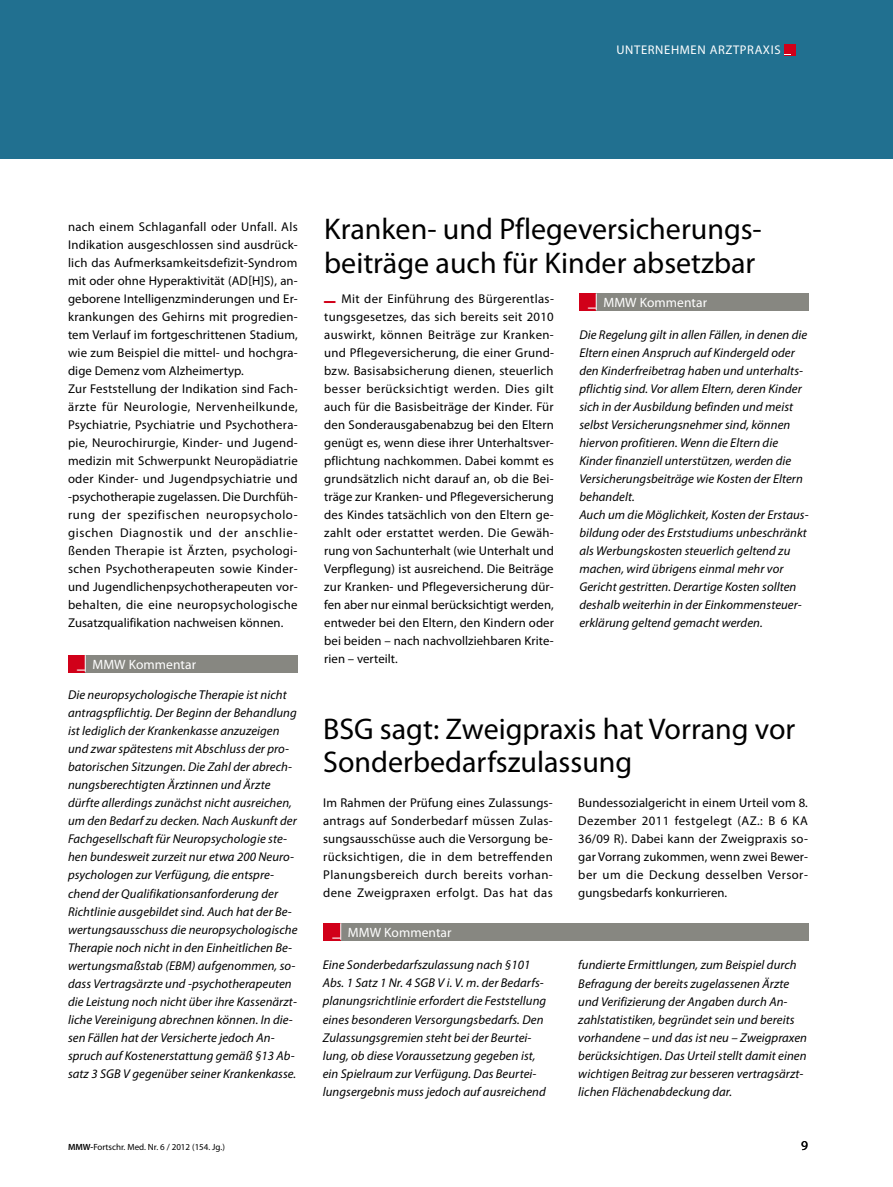
<style>
.page{position:relative;width:893px;height:1187px;background:#fff}
.page>*{position:absolute;margin:0;border:0;box-sizing:border-box;transform-origin:0 0}
.t1{font:40.2px "Myriad Pro";color:#d10019;scale:.57 1}
.t2{font:30px/33px "Myriad Pro";color:#000}
.t3{font:13.5px "Myriad Pro";letter-spacing:.005em;color:#fff}
.t4{font:13.5px "Myriad Pro";color:#000}
.t5{font:italic 12.75px/18px "Myriad Pro";letter-spacing:.005em;color:#000}
.t6{font:12.75px/18px "Myriad Pro";letter-spacing:.015em;color:#000;text-align:justify}
.t7{font:12.6px "Myriad Pro";letter-spacing:.05em;color:#fff}
.t8{font:9px "Myriad Pro";color:#000}
.s1{font-family:"The Sans"}
.s2{font-weight:600}
</style>
<div class="page">
<div style="left:0;top:0;width:893px;height:159px;background:#217090"></div>
<div style="left:784px;top:45px;width:12px;height:11px;background:#d10019"></div>
<div style="left:579px;top:294px;width:17px;height:17px;background:#d10019"></div>
<div style="left:596px;top:294px;width:213px;height:17px;background:#878781"></div>
<svg style="left:596px;top:293px;width:1px;height:17px"></svg>
<div style="left:68px;top:655px;width:17px;height:17px;background:#d10019"></div>
<div style="left:85px;top:655px;width:213px;height:17px;background:#878781"></div>
<svg style="left:85px;top:655px;width:1px;height:16px"></svg>
<div style="left:324px;top:923px;width:17px;height:17px;background:#d10019"></div>
<div style="left:341px;top:923px;width:467px;height:17px;background:#878781"></div>
<svg style="left:340px;top:923px;width:1px;height:16px"></svg>
<p class="t7" style="left:616px;top:42px;width:166px">UNTERNEHMEN ARZTPRAXIS</p>
<p class="t6" style="left:68px;top:217px;width:231px;text-align:left">nach einem Schlaganfall oder Unfall. Als Indikation ausgeschlossen sind ausdrück&shy;lich das Aufmerksamkeitsdefizit-Syndrom mit oder ohne Hyperaktivität (AD[H]S), an&shy;geborene Intelligenzminderungen und Er&shy;krankungen des Gehirns mit progredien&shy;tem Verlauf im fortgeschrittenen Stadium, wie zum Beispiel die mittel- und hochgra&shy;dige Demenz vom Alzheimertyp.<br>Zur Feststellung der Indikation sind Fach&shy;ärzte für Neurologie, Nervenheilkunde, Psychiatrie, Psychiatrie und Psychothera&shy;pie, Neurochirurgie, Kinder- und Jugend&shy;medizin mit Schwerpunkt Neuropädiatrie oder Kinder- und Jugendpsychiatrie und -psychotherapie zugelassen. Die Durchfüh&shy;rung der spezifischen neuropsycholo&shy;gischen Diagnostik und der anschlie&shy;ßenden Therapie ist Ärzten, psychologi&shy;schen Psychotherapeuten sowie Kinder&shy;und Jugendlichenpsychotherapeuten vor&shy;behalten, die eine neuropsychologische Zusatzqualifikation nachweisen können.</p>
<p class="t3" style="left:77px;top:655px;width:120px"><span class="s1">–</span> MMW Kommentar</p>
<p class="t5" style="left:68px;top:685px;width:231px">Die neuropsychologische Therapie ist nicht antragspflichtig. Der Beginn der Behandlung ist lediglich der Krankenkasse anzuzeigen und zwar spätestens mit Abschluss der pro&shy;batorischen Sitzungen. Die Zahl der abrech&shy;nungsberechtigten Ärztinnen und Ärzte dürfte allerdings zunächst nicht ausreichen, um den Bedarf zu decken. Nach Auskunft der Fachgesellschaft für Neuropsychologie ste&shy;hen bundesweit zurzeit nur etwa 200 Neuro&shy;psychologen zur Verfügung, die entspre&shy;chend der Qualifikationsanforderung der Richtlinie ausgebildet sind. Auch hat der Be&shy;wertungsausschuss die neuropsychologische Therapie noch nicht in den Einheitlichen Be&shy;wertungsmaßstab (EBM) aufgenommen, so&shy;dass Vertragsärzte und -psychotherapeuten die Leistung noch nicht über ihre Kassenärzt&shy;liche Vereinigung abrechnen können. In die&shy;sen Fällen hat der Versicherte jedoch An&shy;spruch auf Kostenerstattung gemäß §13 Ab&shy;satz 3 SGB V gegenüber seiner Krankenkasse.</p>
<h2 class="t2" style="left:324px;top:212px;width:439px">Kranken- und Pflegeversicherungs&shy;beiträge auch für Kinder absetzbar</h2>
<h1 class="t1" style="left:324px;top:260px;width:22px">_</h1>
<p class="t6" style="left:324px;top:289px;width:231px;text-indent:17px">Mit der Einführung des Bürgerentlas&shy;tungsgesetzes, das sich bereits seit 2010 auswirkt, können Beiträge zur Kranken&shy;und Pflegeversicherung, die einer Grund&shy;bzw. Basisabsicherung dienen, steuerlich besser berücksichtigt werden. Dies gilt auch für die Basisbeiträge der Kinder. Für den Sonderausgabenabzug bei den Eltern genügt es, wenn diese ihrer Unterhaltsver&shy;pflichtung nachkommen. Dabei kommt es grundsätzlich nicht darauf an, ob die Bei&shy;träge zur Kranken- und Pflegeversicherung des Kindes tatsächlich von den Eltern ge&shy;zahlt oder erstattet werden. Die Gewäh&shy;rung von Sachunterhalt (wie Unterhalt und Verpflegung) ist ausreichend. Die Beiträge zur Kranken- und Pflegeversicherung dür&shy;fen aber nur einmal berücksichtigt werden, entweder bei den Eltern, den Kindern oder bei beiden – nach nachvollziehbaren Krite&shy;rien – verteilt.</p>
<p class="t3" style="left:588px;top:294px;width:120px"><span class="s1">–</span> MMW Kommentar</p>
<p class="t5" style="left:579px;top:325px;width:231px">Die Regelung gilt in allen Fällen, in denen die Eltern einen Anspruch auf Kindergeld oder den Kinderfreibetrag haben und unterhalts&shy;pflichtig sind. Vor allem Eltern, deren Kinder sich in der Ausbildung befinden und meist selbst Versicherungsnehmer sind, können hiervon profitieren. Wenn die Eltern die Kinder finanziell unterstützen, werden die Versicherungsbeiträge wie Kosten der Eltern behandelt.<br>Auch um die Möglichkeit, Kosten der Erstaus&shy;bildung oder des Erststudiums unbeschränkt als Werbungskosten steuerlich geltend zu machen, wird übrigens einmal mehr vor Gericht gestritten. Derartige Kosten sollten deshalb weiterhin in der Einkommensteuer&shy;erklärung geltend gemacht werden.</p>
<h2 class="t2" style="left:323px;top:712px;width:474px">BSG sagt: Zweigpraxis hat Vorrang vor<br>Sonderbedarfszulassung</h2>
<p class="t6" style="left:323px;top:793px;width:231px">Im Rahmen der Prüfung eines Zulassungs&shy;antrags auf Sonderbedarf müssen Zulas&shy;sungsausschüsse auch die Versorgung be&shy;rücksichtigen, die in dem betreffenden Planungsbereich durch bereits vorhan&shy;dene Zweigpraxen erfolgt. Das hat das</p>
<p class="t6" style="left:578px;top:793px;width:231px">Bundessozialgericht in einem Urteil vom 8.<br>Dezember 2011 festgelegt (AZ.: B 6 KA 36/09 R). Dabei kann der Zweigpraxis so&shy;gar Vorrang zukommen, wenn zwei Bewer&shy;ber um die Deckung desselben Versor&shy;gungsbedarfs konkurrieren.</p>
<p class="t3" style="left:333px;top:923px;width:120px"><span class="s1">–</span> MMW Kommentar</p>
<p class="t5" style="left:323px;top:955px;width:225px">Eine Sonderbedarfszulassung nach §101<br>Abs. 1 Satz 1 Nr. 4 SGB V i. V. m. der Bedarfs&shy;planungsrichtlinie erfordert die Feststellung eines besonderen Versorgungsbedarfs. Den Zulassungsgremien steht bei der Beurtei&shy;lung, ob diese Voraussetzung gegeben ist, ein Spielraum zur Verfügung. Das Beurtei&shy;lungsergebnis muss jedoch auf ausreichend</p>
<p class="t5" style="left:578px;top:955px;width:230px">fundierte Ermittlungen, zum Beispiel durch Befragung der bereits zugelassenen Ärzte und Verifizierung der Angaben durch An&shy;zahlstatistiken, begründet sein und bereits vorhandene – und das ist neu – Zweigpraxen berücksichtigen. Das Urteil stellt damit einen wichtigen Beitrag zur besseren vertragsärzt&shy;lichen Flächenabdeckung dar.</p>
<p class="t8" style="left:68px;top:1140px;width:158px"><span class="s2">MMW-</span>Fortschr. Med. Nr. 6 / 2012 (154. Jg.)</p>
<p class="t4" style="left:801px;top:1136px;width:8px">9</p>
</div>
